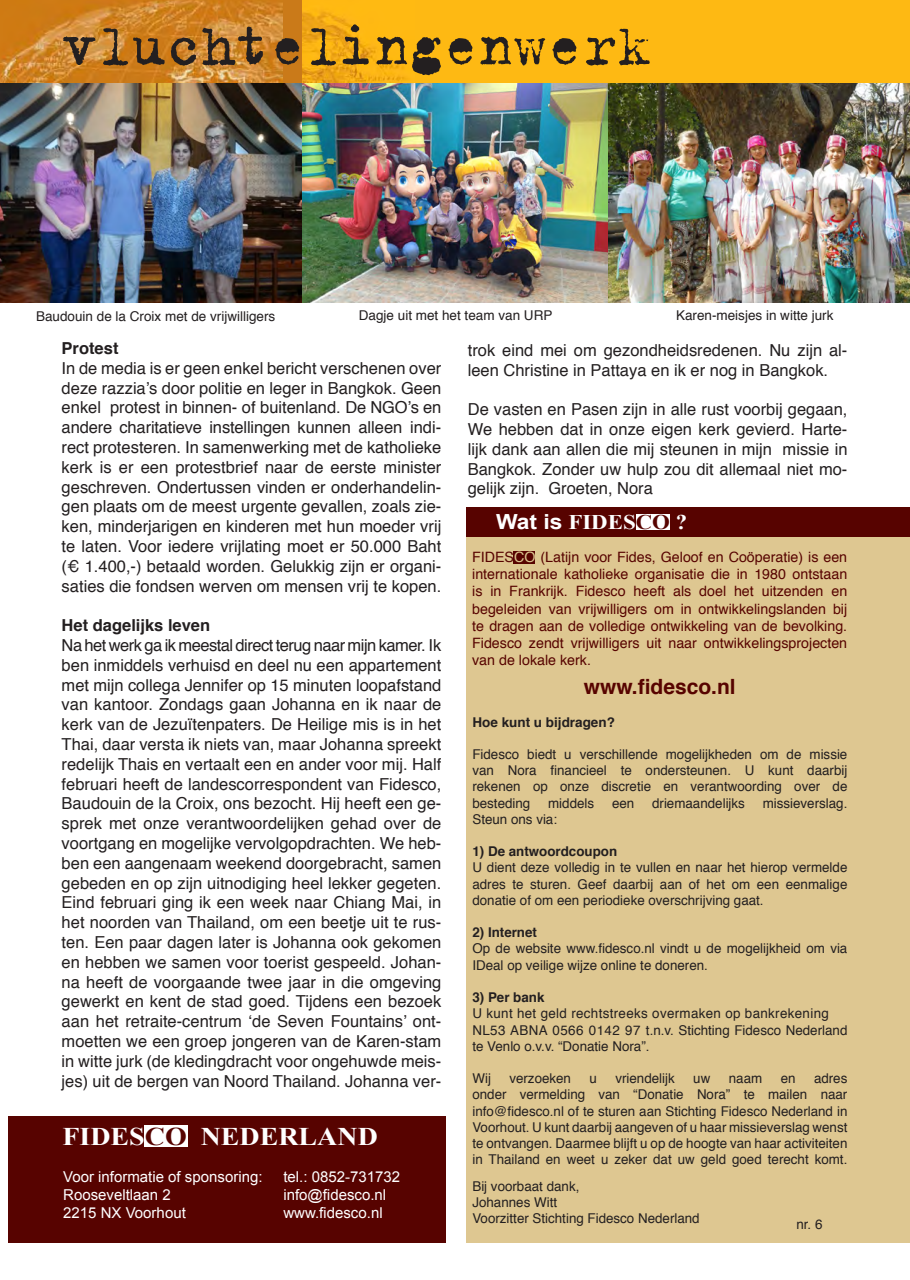
<style>
.page{position:relative;width:910px;height:1280px;background:#fff}
.page>*{position:absolute;margin:0;border:0;box-sizing:border-box;transform-origin:0 0}
.t1{font:63px "Trixie Extra";color:#231f20}
.t2{font:700 25.35px "Times New Roman";color:#fff;scale:1.1 1}
.t3{font:700 21px "Helvetica";color:#570300}
.t4{font:700 20.85px "Times New Roman";color:#fff;scale:1.1 1}
.t5{font:16.5px/19.8px "Helvetica";color:#231f20;text-align:justify}
.t6{font:700 16.5px "Helvetica";color:#231f20}
.t7{font:15px "Arial";color:#fff}
.t8{font:14.25px/17.1px "Helvetica";color:#570300;text-align:justify}
.t9{font:13.5px/16.2px "Helvetica";color:#231f20;text-align:justify}
.t10{font:700 13.5px "Helvetica";color:#231f20}
.t11{font:13.5px "Helvetica";letter-spacing:.025em;color:#231f20}
.s1{color:#570300}
.s2{font-family:"Arial"}
.s3{color:#dec791}
</style>
<div class="page">
<div style="left:283px;top:0;width:627px;height:90px;background:#feb913"></div>
<img style="left:302px;top:11px;width:103px;height:72px">
<div style="left:0;top:0;width:302px;height:86px;background:#ca7a19"></div>
<img style="left:0;top:0;width:283px;height:83px">
<div style="left:9px;top:1116px;width:437px;height:127px;background:#570300"></div>
<div style="left:144px;top:1125px;width:44px;height:22px;background:#fff"></div>
<img style="left:0;top:83px;width:608px;height:219px">
<img style="left:608px;top:83px;width:302px;height:219px">
<div style="left:466px;top:537px;width:444px;height:706px;background:#dec791"></div>
<div style="left:514px;top:551px;width:21px;height:12px;background:#570300"></div>
<div style="left:466px;top:507px;width:444px;height:30px;background:#570300"></div>
<div style="left:636px;top:514px;width:34px;height:16px;background:#fff"></div>
<p class="t1" style="left:63px;top:13px;width:591px">vluchtelingenwerk</p>
<p class="t9" style="left:36px;top:308px;width:241px">Baudouin de la Croix met de vrijwilligers</p>
<p class="t9" style="left:359px;top:308px;width:195px">Dagje uit met het team van URP</p>
<p class="t9" style="left:676px;top:308px;width:159px">Karen-meisjes in witte jurk</p>
<p class="t6" style="left:62px;top:335px;width:58px">Protest</p>
<p class="t5" style="left:62px;top:359px;width:381px">In de media is er geen enkel bericht verschenen over deze razzia’s door politie en leger in Bangkok. Geen enkel protest in binnen- of buitenland. De NGO’s en andere charitatieve instellingen kunnen alleen indi&shy;rect protesteren. In samenwerking met de katholieke kerk is er een protestbrief naar de eerste minister geschreven. Ondertussen vinden er onderhandelin&shy;gen plaats om de meest urgente gevallen, zoals zie&shy;ken, minderjarigen en kinderen met hun moeder vrij te laten. Voor iedere vrijlating moet er 50.000 Baht (€ 1.400,-) betaald worden. Gelukkig zijn er organi&shy;saties die fondsen werven om mensen vrij te kopen.</p>
<p class="t6" style="left:62px;top:612px;width:150px">Het dagelijks leven</p>
<p class="t5" style="left:62px;top:636px;width:381px">Na het werk ga ik meestal direct terug naar mijn kamer. Ik ben inmiddels verhuisd en deel nu een appartement met mijn collega Jennifer op 15 minuten loopafstand van kantoor. Zondags gaan Johanna en ik naar de kerk van de Jezuïtenpaters. De Heilige mis is in het Thai, daar versta ik niets van, maar Johanna spreekt redelijk Thais en vertaalt een en ander voor mij. Half februari heeft de landescorrespondent van Fidesco, Baudouin de la Croix, ons bezocht. Hij heeft een ge&shy;sprek met onze verantwoordelijken gehad over de voortgang en mogelijke vervolgopdrachten. We heb&shy;ben een aangenaam weekend doorgebracht, samen gebeden en op zijn uitnodiging heel lekker gegeten.<br>Eind februari ging ik een week naar Chiang Mai, in het noorden van Thailand, om een beetje uit te rus&shy;ten. Een paar dagen later is Johanna ook gekomen en hebben we samen voor toerist gespeeld. Johan&shy;na heeft de voorgaande twee jaar in die omgeving gewerkt en kent de stad goed. Tijdens een bezoek aan het retraite-centrum ‘de Seven Fountains’ ont&shy;moetten we een groep jongeren van de Karen-stam in witte jurk (de kledingdracht voor ongehuwde meis&shy;jes) uit de bergen van Noord Thailand. Johanna ver-</p>
<p class="t2" style="left:63px;top:1118px;width:288px">FIDES<span class="s1">CO</span> NEDERLAND</p>
<p class="t7" style="left:63px;top:1167px;width:201px">Voor informatie of sponsoring:</p>
<p class="t7" style="left:63px;top:1185px;width:109px">Rooseveltlaan 2</p>
<p class="t7" style="left:63px;top:1203px;width:124px">2215 NX Voorhout</p>
<p class="t7" style="left:283px;top:1167px;width:118px">tel.: 0852-731732</p>
<p class="t7" style="left:283px;top:1185px;width:104px">info@fidesco.nl</p>
<p class="t7" style="left:283px;top:1203px;width:101px">www.fidesco.nl</p>
<p class="t5" style="left:468px;top:341px;width:381px">trok eind mei om gezondheidsredenen. Nu zijn al&shy;leen Christine in Pattaya en ik er nog in Bangkok.</p>
<p class="t5" style="left:468px;top:400px;width:381px">De vasten en Pasen zijn in alle rust voorbij gegaan, We hebben dat in onze eigen kerk gevierd. Harte&shy;lijk dank aan allen die mij steunen in mijn missie in Bangkok. Zonder uw hulp zou dit allemaal niet mo&shy;gelijk zijn. Groeten, Nora</p>
<p class="t4" style="left:496px;top:508px;width:175px"><span class="s2">Wat is</span> FIDES<span class="s1">CO</span> ?</p>
<p class="t8" style="left:472px;top:549px;width:377px">FIDES<span class="s3">CO</span> (Latijn voor Fides, Geloof en Coöperatie) is een internationale katholieke organisatie die in 1980 ontstaan is in Frankrijk. Fidesco heeft als doel het uitzenden en begeleiden van vrijwilligers om in ontwikkelingslanden bij te dragen aan de volledige ontwikkeling van de bevolking.<br>Fidesco zendt vrijwilligers uit naar ontwikkelingsprojecten van de lokale kerk.</p>
<p class="t3" style="left:584px;top:669px;width:154px">www.fidesco.nl</p>
<p class="t10" style="left:472px;top:711px;width:144px">Hoe kunt u bijdragen?</p>
<p class="t9" style="left:472px;top:747px;width:376px">Fidesco biedt u verschillende mogelijkheden om de missie van Nora financieel te ondersteunen. U kunt daarbij rekenen op onze discretie en verantwoording over de besteding</p>
<p class="t9" style="left:548px;top:795px;width:48px">middels</p>
<p class="t9" style="left:612px;top:795px;width:24px">een</p>
<p class="t9" style="left:652px;top:795px;width:94px">driemaandelijks</p>
<p class="t9" style="left:763px;top:795px;width:86px">missieverslag.</p>
<p class="t9" style="left:472px;top:811px;width:86px">Steun ons via:</p>
<p class="t10" style="left:472px;top:841px;width:146px">1) De antwoordcoupon</p>
<p class="t9" style="left:472px;top:860px;width:377px">U dient deze volledig in te vullen en naar het hierop vermelde adres te sturen. Geef daarbij aan of het om een eenmalige donatie of om een periodieke overschrijving gaat.</p>
<p class="t10" style="left:472px;top:922px;width:66px">2) Internet</p>
<p class="t9" style="left:472px;top:941px;width:376px">Op de website www.fidesco.nl vindt u de mogelijkheid om via<br>IDeal op veilige wijze online te doneren.</p>
<p class="t10" style="left:472px;top:986px;width:74px">3) Per bank</p>
<p class="t11" style="left:472px;top:1003px;width:358px">U kunt het geld rechtstreeks overmaken op bankrekening</p>
<p class="t9" style="left:472px;top:1022px;width:377px">NL53 ABNA 0566 0142 97 t.n.v. Stichting Fidesco Nederland te Venlo o.v.v. “Donatie Nora”.</p>
<p class="t9" style="left:472px;top:1071px;width:20px">Wij</p>
<p class="t9" style="left:509px;top:1071px;width:63px">verzoeken</p>
<p class="t9" style="left:589px;top:1071px;width:9px">u</p>
<p class="t9" style="left:615px;top:1071px;width:61px">vriendelijk</p>
<p class="t9" style="left:693px;top:1071px;width:19px">uw</p>
<p class="t9" style="left:729px;top:1071px;width:35px">naam</p>
<p class="t9" style="left:781px;top:1071px;width:16px">en</p>
<p class="t9" style="left:472px;top:1071px;width:376px;text-align:right">adres<br>onder vermelding van “Donatie Nora” te mailen naar</p>
<p class="t9" style="left:472px;top:1103px;width:376px">info@fidesco.nl of te sturen aan Stichting Fidesco Nederland in Voorhout. U kunt daarbij aangeven of u haar missieverslag wenst te ontvangen. Daarmee blijft u op de hoogte van haar activiteiten in Thailand en weet u zeker dat uw geld goed terecht komt.</p>
<p class="t9" style="left:472px;top:1178px;width:108px">Bij voorbaat dank,</p>
<p class="t9" style="left:472px;top:1194px;width:86px">Johannes Witt</p>
<p class="t9" style="left:472px;top:1210px;width:229px">Voorzitter Stichting Fidesco Nederland</p>
<p class="t9" style="left:796px;top:1216px;width:28px">nr. 6</p>
</div>
